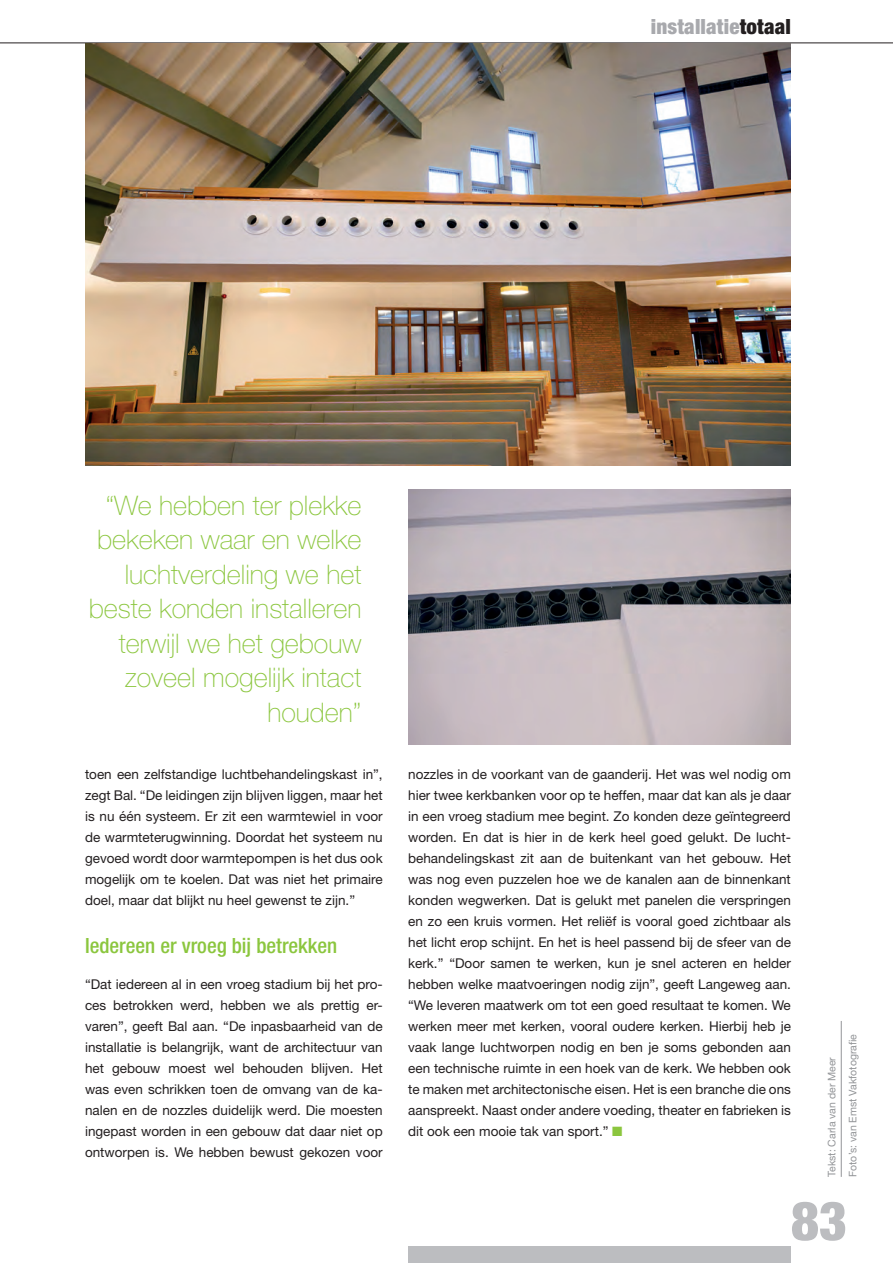
<style>
.page{position:relative;width:893px;height:1263px;background:#fff}
.page>*{position:absolute;margin:0;border:0;box-sizing:border-box;transform-origin:0 0}
.t1{font:900 condensed 54px "Helvetica Neue";color:#bcbdc0}
.t2{font:100 27px/34.5px "Helvetica Neue";color:#8bc63e;text-align:right}
.t3{font:500 condensed 21px "Helvetica Neue";color:#8bc63e}
.t4{font:900 condensed 21px "Helvetica Neue";letter-spacing:.01em;color:#a8a9ad}
.t5{font:13.5px/21px "Helvetica Neue";color:#231f20;text-align:justify}
.t6{font:10.5px/21px "Helvetica Neue";color:#939598}
.s1{color:#231f20}
.s2{color:#8bc63e}
</style>
<div class="page">
<hr style="left:0;top:43px;width:893px;height:1px;background:#231f20">
<div style="left:408px;top:1246px;width:383px;height:17px;background:#bcbdc0"></div>
<hr style="left:841px;top:1021px;width:1px;height:156px;background:#939598">
<img style="left:85px;top:44px;width:705px;height:421px">
<img style="left:408px;top:489px;width:383px;height:255px">
<h3 class="t4" style="left:651px;top:14px;width:142px">installatie<span class="s1">totaal</span></h3>
<h2 class="t2" style="left:89px;top:488px;width:274px">“We hebben ter plekke bekeken waar en welke luchtverdeling we het beste konden installeren terwijl we het gebouw zoveel mogelijk intact houden”</h2>
<p class="t5" style="left:85px;top:764px;width:299px">toen een zelfstandige luchtbehandelingskast in”, zegt Bal. “De leidingen zijn blijven liggen, maar het is nu één systeem. Er zit een warmtewiel in voor de warmteterugwinning. Doordat het systeem nu gevoed wordt door warmtepompen is het dus ook mogelijk om te koelen. Dat was niet het primaire doel, maar dat blijkt nu heel gewenst te zijn.”</p>
<h3 class="t3" style="left:85px;top:933px;width:254px">Iedereen er vroeg bij betrekken</h3>
<p class="t5" style="left:85px;top:974px;width:299px">“Dat iedereen al in een vroeg stadium bij het pro&shy;ces betrokken werd, hebben we als prettig er&shy;varen”, geeft Bal aan. “De inpasbaarheid van de installatie is belangrijk, want de architectuur van het gebouw moest wel behouden blijven. Het was even schrikken toen de omvang van de ka&shy;nalen en de nozzles duidelijk werd. Die moesten ingepast worden in een gebouw dat daar niet op ontworpen is. We hebben bewust gekozen voor</p>
<p class="t5" style="left:408px;top:764px;width:384px">nozzles in de voorkant van de gaanderij. Het was wel nodig om hier twee kerkbanken voor op te heffen, maar dat kan als je daar in een vroeg stadium mee begint. Zo konden deze geïntegreerd worden. En dat is hier in de kerk heel goed gelukt. De lucht&shy;behandelingskast zit aan de buitenkant van het gebouw. Het was nog even puzzelen hoe we de kanalen aan de binnenkant konden wegwerken. Dat is gelukt met panelen die verspringen en zo een kruis vormen. Het reliëf is vooral goed zichtbaar als het licht erop schijnt. En het is heel passend bij de sfeer van de kerk.” “Door samen te werken, kun je snel acteren en helder hebben welke maatvoeringen nodig zijn”, geeft Langeweg aan. “We leveren maatwerk om tot een goed resultaat te komen. We werken meer met kerken, vooral oudere kerken. Hierbij heb je vaak lange luchtworpen nodig en ben je soms gebonden aan een technische ruimte in een hoek van de kerk. We hebben ook te maken met architectonische eisen. Het is een branche die ons aanspreekt. Naast onder andere voeding, theater en fabrieken is dit ook een mooie tak van sport.” <span class="s2">■</span></p>
<p class="t6" style="left:821px;top:1177px;width:144px;rotate:-90deg">Tekst: Carla van der Meer<br>Foto’s: van Emst Vakfotografie</p>
<h1 class="t1" style="left:791px;top:1187px;width:58px">83</h1>
</div>
